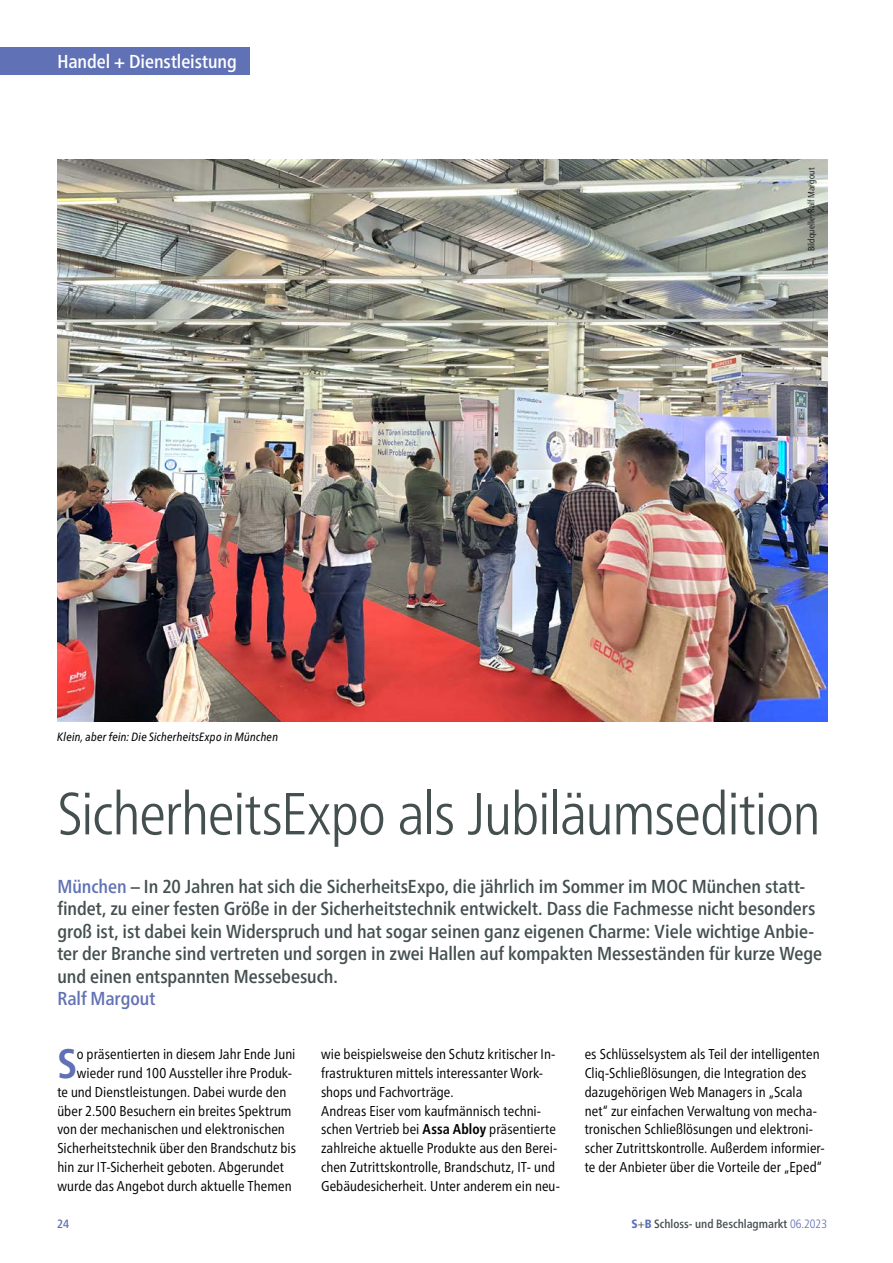
<style>
.page{position:relative;width:893px;height:1263px;background:#fff}
.page>*{position:absolute;margin:0;border:0;box-sizing:border-box;transform-origin:0 0}
.t1{font:300 condensed 59.25px "Frutiger Neue LT Pro";letter-spacing:-.02em;color:#444f50}
.t2{font:700 condensed 41.1px "Frutiger Neue LT Pro";color:#6071b5}
.t3{font:500 condensed 18.75px/22.5px "Frutiger Neue LT Pro";letter-spacing:-.005em;color:#444f50}
.t4{font:500 condensed 18.75px "Frutiger Neue LT Pro";letter-spacing:-.005em;color:#fff}
.t5{font:500 condensed 18.75px "Frutiger Neue LT Pro";color:#6071b5}
.t6{font:condensed 14.25px/18.8px "Frutiger Neue LT Pro";letter-spacing:.005em;color:#000}
.t7{font:italic condensed 12px "Frutiger Neue LT Pro";letter-spacing:.015em;color:#000}
.t8{font:500 condensed 12px "Frutiger Neue LT Pro";color:#444f50}
.t9{font:500 condensed 12px "Frutiger Neue LT Pro";color:#6071b5}
.t10{font:300 condensed 9px "Frutiger Neue LT Pro";letter-spacing:.02em;color:#000}
.s1{color:#6071b5}
.s2{font-weight:700}
.s3{font-weight:800;color:#6071b5}
.s4{font-weight:400}
.s5{font-weight:300;color:#6071b5}
</style>
<div class="page">
<img style="left:57px;top:159px;width:770px;height:563px">
<div style="left:0;top:47px;width:250px;height:27px;background:#6071b5"></div>
<h3 class="t4" style="left:57px;top:50px;width:181px">Handel + Dienstleistung</h3>
<p class="t7" style="left:57px;top:729px;width:222px">Klein, aber fein: Die SicherheitsExpo in München</p>
<p class="t10" style="left:806px;top:251px;width:85px;rotate:-90deg">Bildquelle: Ralf Margout</p>
<h1 class="t1" style="left:57px;top:779px;width:764px">SicherheitsExpo als Jubiläumsedition</h1>
<p class="t3" style="left:57px;top:875px;width:766px"><span class="s1">München</span> – In 20 Jahren hat sich die SicherheitsExpo, die jährlich im Sommer im MOC München statt&shy;findet, zu einer festen Größe in der Sicherheitstechnik entwickelt. Dass die Fachmesse nicht besonders groß ist, ist dabei kein Widerspruch und hat sogar seinen ganz eigenen Charme: Viele wichtige Anbie&shy;ter der Branche sind vertreten und sorgen in zwei Hallen auf kompakten Messeständen für kurze Wege und einen entspannten Messebesuch.</p>
<h3 class="t5" style="left:57px;top:988px;width:99px">Ralf Margout</h3>
<p class="t6" style="left:321px;top:1045px;width:240px">wie beispielsweise den Schutz kritischer In&shy;frastrukturen mittels interessanter Work&shy;shops und Fachvorträge.<br>Andreas Eiser vom kaufmännisch techni&shy;schen Vertrieb bei <span class="s2">Assa Abloy</span> präsentierte zahlreiche aktuelle Produkte aus den Berei&shy;chen Zutrittskontrolle, Brandschutz, IT- und Gebäudesicherheit. Unter anderem ein neu-</p>
<p class="t6" style="left:585px;top:1045px;width:241px">es Schlüsselsystem als Teil der intelligenten Cliq-Schließlösungen, die Integration des dazugehörigen Web Managers in „Scala net“ zur einfachen Verwaltung von mecha&shy;tronischen Schließlösungen und elektroni&shy;scher Zutrittskontrolle. Außerdem informier&shy;te der Anbieter über die Vorteile der „Eped“</p>
<h2 class="t2" style="left:57px;top:1039px;width:21px">S</h2>
<p class="t6" style="left:77px;top:1045px;width:220px">o präsentierten in diesem Jahr Ende Juni</p>
<p class="t6" style="left:77px;top:1064px;width:217px">wieder rund 100 Aussteller ihre Produk-</p>
<p class="t6" style="left:57px;top:1082px;width:230px">te und Dienstleistungen. Dabei wurde den</p>
<p class="t6" style="left:57px;top:1101px;width:236px">über 2.500 Besuchern ein breites Spektrum</p>
<p class="t6" style="left:57px;top:1120px;width:229px">von der mechanischen und elektronischen</p>
<p class="t6" style="left:57px;top:1139px;width:240px">Sicherheitstechnik über den Brandschutz bis</p>
<p class="t6" style="left:57px;top:1157px;width:228px">hin zur IT-Sicherheit geboten. Abgerundet</p>
<p class="t6" style="left:57px;top:1176px;width:236px">wurde das Angebot durch aktuelle Themen</p>
<p class="t9" style="left:57px;top:1217px;width:13px">24</p>
<p class="t8" style="left:632px;top:1217px;width:197px"><span class="s3">S</span><span class="s4">+</span><span class="s3">B</span> Schloss- und Beschlagmarkt <span class="s5">06.2023</span></p>
</div>
